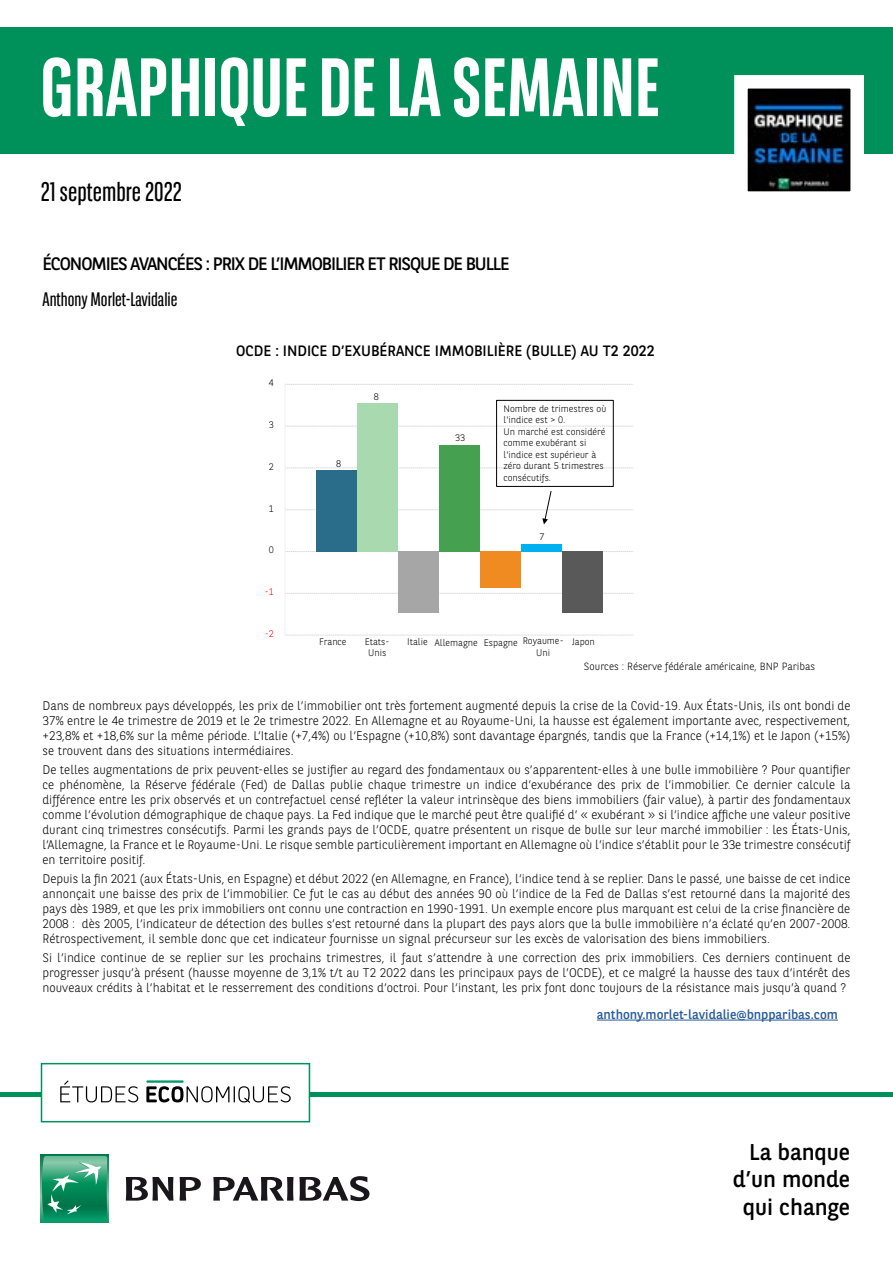
<style>
.page{position:relative;width:893px;height:1263px;background:#fff}
.page>*{position:absolute;margin:0;border:0;box-sizing:border-box;transform-origin:0 0}
.t1{font:700 82.5px "BNPP Sans Condensed";color:#fff}
.t2{font:27px "BNPP Sans Condensed";color:#000}
.t3{font:22.8px/27.3px "BNPP Sans";color:#000;text-align:right}
.t4{font:19.5px "BNPP Sans Condensed";color:#000}
.t5{font:18px "BNPP Sans";letter-spacing:-.06em;color:#000}
.t6{font:15px "BNPP Sans";color:#000}
.t7{font:13.05px "BNPP Sans";color:#275b9b}
.t8{font:300 12.45px/15px "BNPP Sans";color:#000;text-align:justify}
.t9{font:300 10.5px "BNPP Sans";color:#000}
.t10{font:300 9.45px/11.4px "BNPP Sans";color:#000}
.t11{font:300 9.45px "BNPP Sans";color:#f00}
</style>
<div class="page">
<div style="left:1px;top:27px;width:892px;height:127px;background:#00915b"></div>
<hr style="left:0;top:1093px;width:893px;height:4px;background:#00915b">
<svg style="left:41px;top:1155px;width:68px;height:68px"></svg>
<svg style="left:42px;top:1156px;width:65px;height:64px;background:#35a178"></svg>
<svg style="left:126px;top:1177px;width:47px;height:23px"></svg>
<svg style="left:180px;top:1177px;width:21px;height:23px"></svg>
<svg style="left:213px;top:1176px;width:156px;height:25px"></svg>
<svg style="left:734px;top:75px;width:130px;height:117px;background:#5b646d"></svg>
<div style="left:41px;top:1063px;width:269px;height:59px;background:#fff;border:2px solid #00915b"></div>
<svg style="left:60px;top:1080px;width:78px;height:22px"></svg>
<svg style="left:146px;top:1080px;width:145px;height:23px"></svg>
<hr style="left:597px;top:1020px;width:241px;height:1px;background:#275b9b">
<svg style="left:285px;top:635px;width:348px;height:1px"></svg>
<svg style="left:286px;top:593px;width:347px;height:1px"></svg>
<svg style="left:286px;top:551px;width:347px;height:1px"></svg>
<svg style="left:287px;top:468px;width:345px;height:1px"></svg>
<svg style="left:286px;top:426px;width:347px;height:1px"></svg>
<svg style="left:286px;top:384px;width:347px;height:1px"></svg>
<hr style="left:285px;top:384px;width:1px;height:251px;background:#f2f2f2">
<div style="left:316px;top:470px;width:41px;height:81px;background:#296d8b"></div>
<div style="left:357px;top:403px;width:41px;height:148px;background:#a9daaf"></div>
<div style="left:398px;top:551px;width:41px;height:62px;background:#a6a6a6"></div>
<div style="left:439px;top:445px;width:41px;height:106px;background:#45a150"></div>
<div style="left:480px;top:551px;width:41px;height:37px;background:#f08b21"></div>
<div style="left:521px;top:544px;width:41px;height:7px;background:#00b0f0"></div>
<div style="left:562px;top:551px;width:41px;height:62px;background:#595959"></div>
<div style="left:496px;top:400px;width:118px;height:87px;border:1px solid #000"></div>
<svg style="left:286px;top:491px;width:347px;height:33px"></svg>
<h1 class="t1" style="left:41px;top:39px;width:621px">GRAPHIQUE DE LA SEMAINE</h1>
<h2 class="t2" style="left:41px;top:174px;width:143px">21 septembre 2022</h2>
<h3 class="t5" style="left:42px;top:251px;width:469px">ÉCONOMIES AVANCÉES : PRIX DE L’IMMOBILIER ET RISQUE DE BULLE</h3>
<h3 class="t4" style="left:42px;top:287px;width:137px">Anthony Morlet-Lavidalie</h3>
<p class="t6" style="left:236px;top:340px;width:420px">OCDE : INDICE D’EXUBÉRANCE IMMOBILIÈRE (BULLE) AU T2 2022</p>
<p class="t10" style="left:269px;top:377px;width:7px">4</p>
<p class="t10" style="left:269px;top:419px;width:7px">3</p>
<p class="t10" style="left:269px;top:460px;width:7px">2</p>
<p class="t10" style="left:269px;top:502px;width:7px">1</p>
<p class="t10" style="left:269px;top:544px;width:7px">0</p>
<p class="t11" style="left:265px;top:585px;width:11px">-1</p>
<p class="t11" style="left:265px;top:627px;width:11px">-2</p>
<p class="t10" style="left:336px;top:458px;width:7px">8</p>
<p class="t10" style="left:374px;top:390px;width:7px">8</p>
<p class="t10" style="left:455px;top:431px;width:12px">33</p>
<p class="t10" style="left:503px;top:402px;width:104px">Nombre de trimestres où l'indice est &gt; 0.<br>Un marché est considéré comme exubérant si l'indice est supérieur à zéro durant 5 trimestres consécutifs.</p>
<p class="t10" style="left:539px;top:530px;width:7px">7</p>
<p class="t10" style="left:319px;top:636px;width:29px">France</p>
<p class="t10" style="left:365px;top:635px;width:26px;text-align:center">Etats-<br>Unis</p>
<p class="t10" style="left:536px;top:636px;width:60px;line-height:10.2px;text-indent:-129px">Italie Allemagne Espagne Royaume- Japon<br>Uni</p>
<p class="t9" style="left:584px;top:659px;width:233px">Sources : Réserve fédérale américaine, BNP Paribas</p>
<p class="t8" style="left:43px;top:697px;width:809px">Dans de nombreux pays développés, les prix de l’immobilier ont très fortement augmenté depuis la crise de la Covid-19. Aux États-Unis, ils ont bondi de 37% entre le 4e trimestre de 2019 et le 2e trimestre 2022. En Allemagne et au Royaume-Uni, la hausse est également importante avec, respectivement, +23,8% et +18,6% sur la même période. L’Italie (+7,4%) ou l’Espagne (+10,8%) sont davantage épargnés, tandis que la France (+14,1%) et le Japon (+15%) se trouvent dans des situations intermédiaires.</p>
<p class="t8" style="left:43px;top:761px;width:809px">De telles augmentations de prix peuvent-elles se justifier au regard des fondamentaux ou s’apparentent-elles à une bulle immobilière ? Pour quantifier ce phénomène, la Réserve fédérale (Fed) de Dallas publie chaque trimestre un indice d’exubérance des prix de l’immobilier. Ce dernier calcule la différence entre les prix observés et un contrefactuel censé refléter la valeur intrinsèque des biens immobiliers (fair value), à partir des fondamentaux comme l’évolution démographique de chaque pays. La Fed indique que le marché peut être qualifié d’ « exubérant » si l’indice affiche une valeur positive durant cinq trimestres consécutifs. Parmi les grands pays de l’OCDE, quatre présentent un risque de bulle sur leur marché immobilier : les États-Unis, l’Allemagne, la France et le Royaume-Uni. Le risque semble particulièrement important en Allemagne où l’indice s’établit pour le 33e trimestre consécutif en territoire positif.</p>
<p class="t8" style="left:43px;top:870px;width:809px">Depuis la fin 2021 (aux États-Unis, en Espagne) et début 2022 (en Allemagne, en France), l’indice tend à se replier. Dans le passé, une baisse de cet indice annonçait une baisse des prix de l’immobilier. Ce fut le cas au début des années 90 où l’indice de la Fed de Dallas s’est retourné dans la majorité des pays dès 1989, et que les prix immobiliers ont connu une contraction en 1990-1991. Un exemple encore plus marquant est celui de la crise financière de 2008 : dès 2005, l’indicateur de détection des bulles s’est retourné dans la plupart des pays alors que la bulle immobilière n’a éclaté qu’en 2007-2008.<br>Rétrospectivement, il semble donc que cet indicateur fournisse un signal précurseur sur les excès de valorisation des biens immobiliers.</p>
<p class="t8" style="left:43px;top:949px;width:809px">Si l’indice continue de se replier sur les prochains trimestres, il faut s’attendre à une correction des prix immobiliers. Ces derniers continuent de progresser jusqu’à présent (hausse moyenne de 3,1% t/t au T2 2022 dans les principaux pays de l’OCDE), et ce malgré la hausse des taux d’intérêt des nouveaux crédits à l’habitat et le resserrement des conditions d’octroi. Pour l’instant, les prix font donc toujours de la résistance mais jusqu’à quand ?</p>
<p class="t7" style="left:597px;top:1005px;width:243px">anthony.morlet-lavidalie@bnpparibas.com</p>
<h3 class="t3" style="left:733px;top:1137px;width:119px">La banque d’un monde qui change</h3>
</div>
